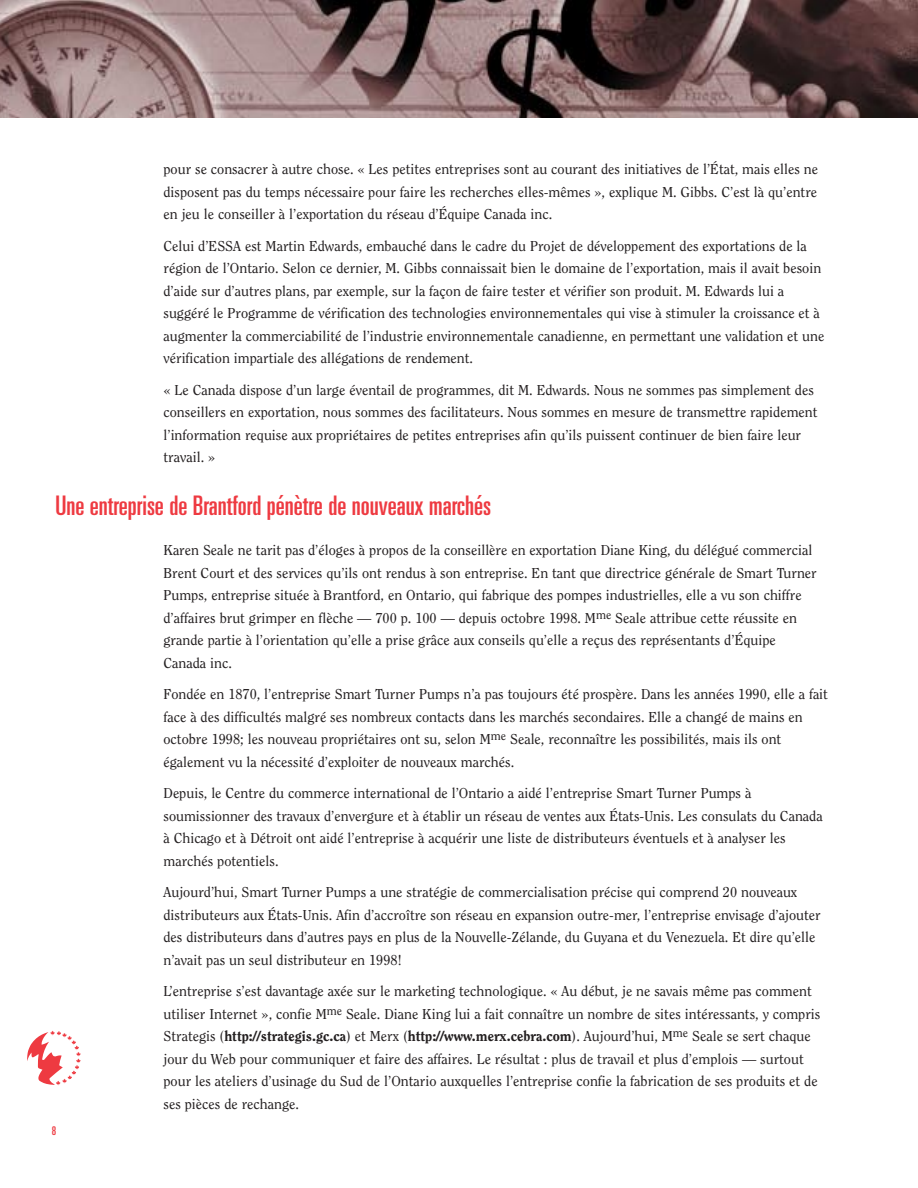
<style>
.page{position:relative;width:918px;height:1188px;background:#fff}
.page>*{position:absolute;margin:0;border:0;box-sizing:border-box;transform-origin:0 0}
.t1{font:ultra-condensed 27px "Univers";color:#ee3a41}
.t2{font:14.25px/22.5px "Clearface";color:#231f20}
.t3{font:ultra-condensed 12px "Univers";color:#ee3a41}
.s1{font-weight:800}
</style>
<div class="page">
<img style="left:0;top:0;width:918px;height:118px">
<svg style="left:27px;top:1031px;width:54px;height:54px"></svg>
<p class="t2" style="left:164px;top:159px;width:656px;text-align:justify">pour se consacrer à autre chose. « Les petites entreprises sont au courant des initiatives de l’État, mais elles ne disposent pas du temps nécessaire pour faire les recherches elles-mêmes », explique M. Gibbs. C’est là qu’entre en jeu le conseiller à l’exportation du réseau d’Équipe Canada inc.</p>
<p class="t2" style="left:164px;top:236px;width:662px">Celui d’ESSA est Martin Edwards, embauché dans le cadre du Projet de développement des exportations de la région de l’Ontario. Selon ce dernier, M. Gibbs connaissait bien le domaine de l’exportation, mais il avait besoin d’aide sur d’autres plans, par exemple, sur la façon de faire tester et vérifier son produit. M. Edwards lui a suggéré le Programme de vérification des technologies environnementales qui vise à stimuler la croissance et à augmenter la commerciabilité de l’industrie environnementale canadienne, en permettant une validation et une vérification impartiale des allégations de rendement.</p>
<p class="t2" style="left:164px;top:380px;width:656px">« Le Canada dispose d’un large éventail de programmes, dit M. Edwards. Nous ne sommes pas simplement des conseillers en exportation, nous sommes des facilitateurs. Nous sommes en mesure de transmettre rapidement l’information requise aux propriétaires de petites entreprises afin qu’ils puissent continuer de bien faire leur travail. »</p>
<h1 class="t1" style="left:56px;top:495px;width:437px">Une entreprise de Brantford pénètre de nouveaux marchés</h1>
<p class="t2" style="left:163px;top:540px;width:655px">Karen Seale ne tarit pas d’éloges à propos de la conseillère en exportation Diane King, du délégué commercial Brent Court et des services qu’ils ont rendus à son entreprise. En tant que directrice générale de Smart Turner Pumps, entreprise située à Brantford, en Ontario, qui fabrique des pompes industrielles, elle a vu son chiffre d’affaires brut grimper en flèche — 700 p. 100 — depuis octobre 1998. M<sup>me</sup> Seale attribue cette réussite en grande partie à l’orientation qu’elle a prise grâce aux conseils qu’elle a reçus des représentants d’Équipe Canada inc.</p>
<p class="t2" style="left:163px;top:684px;width:666px">Fondée en 1870, l’entreprise Smart Turner Pumps n’a pas toujours été prospère. Dans les années 1990, elle a fait face à des difficultés malgré ses nombreux contacts dans les marchés secondaires. Elle a changé de mains en octobre 1998; les nouveau propriétaires ont su, selon M<sup>me</sup> Seale, reconnaître les possibilités, mais ils ont également vu la nécessité d’exploiter de nouveaux marchés.</p>
<p class="t2" style="left:163px;top:783px;width:661px">Depuis, le Centre du commerce international de l’Ontario a aidé l’entreprise Smart Turner Pumps à soumissionner des travaux d’envergure et à établir un réseau de ventes aux États-Unis. Les consulats du Canada à Chicago et à Détroit ont aidé l’entreprise à acquérir une liste de distributeurs éventuels et à analyser les marchés potentiels.</p>
<p class="t2" style="left:163px;top:882px;width:659px">Aujourd’hui, Smart Turner Pumps a une stratégie de commercialisation précise qui comprend 20 nouveaux distributeurs aux États-Unis. Afin d’accroître son réseau en expansion outre-mer, l’entreprise envisage d’ajouter des distributeurs dans d’autres pays en plus de la Nouvelle-Zélande, du Guyana et du Venezuela. Et dire qu’elle n’avait pas un seul distributeur en 1998!</p>
<p class="t2" style="left:163px;top:981px;width:658px">L’entreprise s’est davantage axée sur le marketing technologique. « Au début, je ne savais même pas comment utiliser Internet », confie M<sup>me</sup> Seale. Diane King lui a fait connaître un nombre de sites intéressants, y compris Strategis (<span class="s1">http://strategis.gc.ca</span>) et Merx (<span class="s1">http://www.merx.cebra.com</span>). Aujourd’hui, M<sup>me</sup> Seale se sert chaque jour du Web pour communiquer et faire des affaires. Le résultat : plus de travail et plus d’emplois — surtout pour les ateliers d’usinage du Sud de l’Ontario auxquelles l’entreprise confie la fabrication de ses produits et de ses pièces de rechange.</p>
<p class="t3" style="left:52px;top:1126px;width:6px">8</p>
</div>
